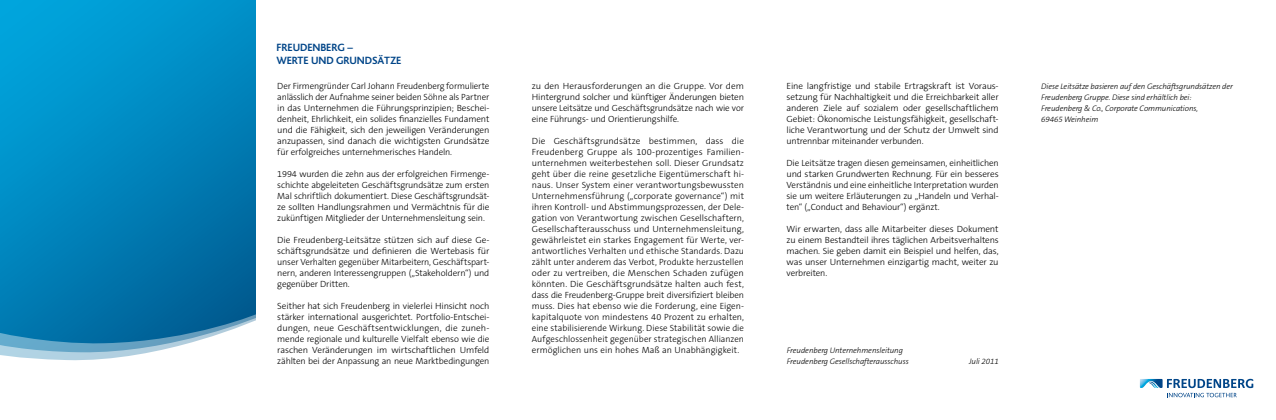
<style>
.page{position:relative;width:1276px;height:420px;background:#fff}
.page>*{position:absolute;margin:0;border:0;box-sizing:border-box;transform-origin:0 0}
.t1{font:700 11px/13px "Bliss";letter-spacing:-.01em;color:#004588}
.t2{font:300 9px/11px "The Sans B3";letter-spacing:-.015em;color:#000;text-align:justify}
.t3{font:italic 300 8px/11px "The Sans B3";letter-spacing:-.01em;color:#000}
</style>
<div class="page">
<svg style="left:1140px;top:378px;width:113px;height:19px"></svg>
<svg style="left:0;top:0;width:255px;height:312px;background:#0085bd"></svg>
<svg style="left:0;top:312px;width:255px;height:49px"></svg>
<p class="t1" style="left:276px;top:41px;width:127px">FREUDENBERG –<br>WERTE UND GRUNDSÄTZE</p>
<p class="t2" style="left:277px;top:81px;width:214px">Der Firmengründer Carl Johann Freudenberg formulierte anlässlich der Aufnahme seiner beiden Söhne als Partner in das Unternehmen die Führungsprinzipien; Beschei&shy;denheit, Ehrlichkeit, ein solides finanzielles Fundament und die Fähigkeit, sich den jeweiligen Veränderungen anzupassen, sind danach die wichtigsten Grundsätze für erfolgreiches unternehmerisches Handeln.</p>
<p class="t2" style="left:277px;top:169px;width:214px">1994 wurden die zehn aus der erfolgreichen Firmenge&shy;schichte abgeleiteten Geschäftsgrundsätze zum ersten Mal schriftlich dokumentiert. Diese Geschäftsgrundsät&shy;ze sollten Handlungsrahmen und Vermächtnis für die zukünftigen Mitglieder der Unternehmensleitung sein.</p>
<p class="t2" style="left:277px;top:235px;width:214px">Die Freudenberg-Leitsätze stützen sich auf diese Ge&shy;schäftsgrundsätze und definieren die Wertebasis für unser Verhalten gegenüber Mitarbeitern, Geschäftspart&shy;nern, anderen Interessengruppen („Stakeholdern“) und gegenüber Dritten.</p>
<p class="t2" style="left:277px;top:301px;width:214px">Seither hat sich Freudenberg in vielerlei Hinsicht noch stärker international ausgerichtet. Portfolio-Entschei&shy;dungen, neue Geschäftsentwicklungen, die zuneh&shy;mende regionale und kulturelle Vielfalt ebenso wie die raschen Veränderungen im wirtschaftlichen Umfeld zählten bei der Anpassung an neue Marktbedingungen</p>
<p class="t2" style="left:532px;top:81px;width:214px">zu den Herausforderungen an die Gruppe. Vor dem Hintergrund solcher und künftiger Änderungen bieten unsere Leitsätze und Geschäftsgrundsätze nach wie vor eine Führungs- und Orientierungshilfe.</p>
<p class="t2" style="left:532px;top:136px;width:214px">Die Geschäftsgrundsätze bestimmen, dass die Freudenberg Gruppe als 100-prozentiges Familien&shy;unternehmen weiterbestehen soll. Dieser Grundsatz geht über die reine gesetzliche Eigentümerschaft hi&shy;naus. Unser System einer verantwortungsbewussten Unternehmensführung („corporate governance“) mit ihren Kontroll- und Abstimmungsprozessen, der Dele&shy;gation von Verantwortung zwischen Gesellschaftern, Gesellschafterausschuss und Unternehmensleitung, gewährleistet ein starkes Engagement für Werte, ver&shy;antwortliches Verhalten und ethische Standards. Dazu zählt unter anderem das Verbot, Produkte herzustellen oder zu vertreiben, die Menschen Schaden zufügen könnten. Die Geschäftsgrundsätze halten auch fest, dass die Freudenberg-Gruppe breit diversifiziert bleiben muss. Dies hat ebenso wie die Forderung, eine Eigen&shy;kapitalquote von mindestens 40 Prozent zu erhalten, eine stabilisierende Wirkung. Diese Stabilität sowie die Aufgeschlossenheit gegenüber strategischen Allianzen ermöglichen uns ein hohes Maß an Unabhängigkeit.</p>
<p class="t2" style="left:786px;top:81px;width:214px">Eine langfristige und stabile Ertragskraft ist Voraus&shy;setzung für Nachhaltigkeit und die Erreichbarkeit aller anderen Ziele auf sozialem oder gesellschaftlichem Gebiet: Ökonomische Leistungsfähigkeit, gesellschaft&shy;liche Verantwortung und der Schutz der Umwelt sind untrennbar miteinander verbunden.</p>
<p class="t2" style="left:786px;top:158px;width:214px">Die Leitsätze tragen diesen gemeinsamen, einheitlichen und starken Grundwerten Rechnung. Für ein besseres Verständnis und eine einheitliche Interpretation wurden sie um weitere Erläuterungen zu „Handeln und Verhal&shy;ten“ („Conduct and Behaviour“) ergänzt.</p>
<p class="t2" style="left:786px;top:224px;width:214px">Wir erwarten, dass alle Mitarbeiter dieses Dokument zu einem Bestandteil ihres täglichen Arbeitsverhaltens machen. Sie geben damit ein Beispiel und helfen, das, was unser Unternehmen einzigartig macht, weiter zu verbreiten.</p>
<p class="t3" style="left:787px;top:345px;width:123px">Freudenberg Unternehmensleitung<br>Freudenberg Gesellschafterausschuss</p>
<p class="t3" style="left:969px;top:356px;width:31px">Juli 2011</p>
<p class="t3" style="left:1041px;top:81px;width:193px">Diese Leitsätze basieren auf den Geschäftsgrundsätzen der Freudenberg Gruppe. Diese sind erhältlich bei:<br>Freudenberg &amp; Co., Corporate Communications,<br>69465 Weinheim</p>
</div>
